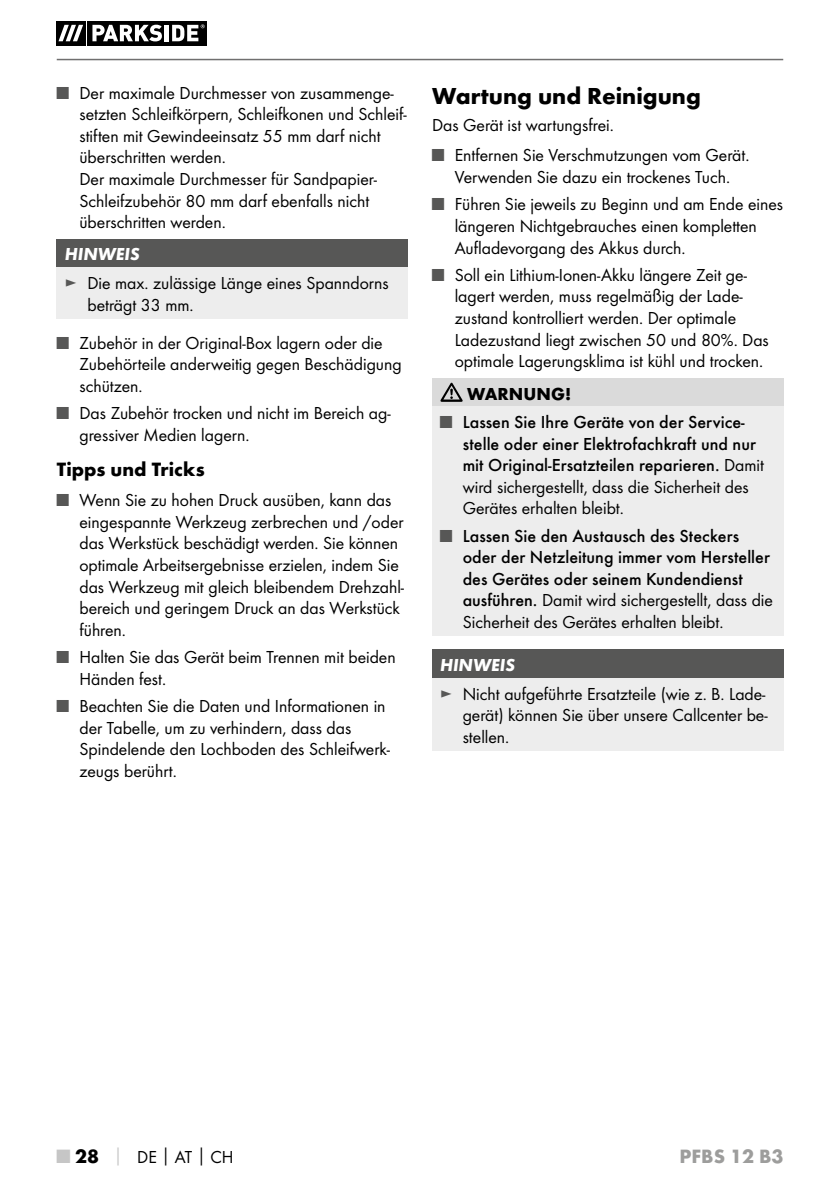
<style>
.page{position:relative;width:840px;height:1191px;background:#fff}
.page>*{position:absolute;margin:0;border:0;box-sizing:border-box;transform-origin:0 0}
.t1{font:700 24px "Futura";color:#000}
.t2{font:700 20px "Futura";color:#000}
.t3{font:700 20px "Futura";color:#9d9d9c}
.t4{font:18px/21.6px "Futura Boo";color:#000}
.t5{font:500 18px/21.6px "Futura";color:#000}
.t6{font:italic 700 18px "Futura";color:#fff}
.t7{font:700 18px "Futura";color:#000}
.s1{color:#575756}
.s2{font-family:"Futura Boo";font-weight:400;color:#575756}
.s3{font-family:"Futura Boo";font-weight:400}
.s4{font-family:"Futura";font-weight:500}
.s5{font-family:"Futura";font-weight:700;font-size:20px;color:#c6c6c6}
.s6{font-family:"Futura";font-weight:700;font-size:20px}
.s7{font-family:"Futura";font-weight:700;color:#c6c6c6}
.s8{font-family:"Futura";font-weight:700}
</style>
<div class="page">
<hr style="left:57px;top:59px;width:725px;height:1px;background:#706f6f">
<svg style="left:85px;top:21px;width:122px;height:24px"></svg>
<div style="left:56px;top:21px;width:29px;height:24px;background:#000"></div>
<div style="left:87px;top:21px;width:119px;height:24px;background:#000"></div>
<svg style="left:58px;top:25px;width:25px;height:16px"></svg>
<svg style="left:92px;top:25px;width:70px;height:16px"></svg>
<hr style="left:164px;top:25px;width:4px;height:16px;background:#fff">
<svg style="left:172px;top:24px;width:32px;height:17px"></svg>
<div style="left:57px;top:239px;width:351px;height:28px;background:#575756"></div>
<div style="left:57px;top:267px;width:351px;height:51px;background:#ededed"></div>
<div style="left:432px;top:378px;width:350px;height:28px;background:#dadada"></div>
<div style="left:432px;top:406px;width:350px;height:230px;background:#ededed"></div>
<svg style="left:440px;top:383px;width:22px;height:19px"></svg>
<div style="left:432px;top:650px;width:350px;height:28px;background:#575756"></div>
<div style="left:432px;top:678px;width:350px;height:73px;background:#ededed"></div>
<p class="t4" style="left:79px;top:82px;width:328px;text-indent:-23px"><span class="s1">■</span> Der maximale Durchmesser von zusammenge&shy;setzten Schleifkörpern, Schleifkonen und Schleif&shy;stiften mit Gewindeeinsatz 55 mm darf nicht überschritten werden.<br>Der maximale Durchmesser für Sandpapier-Schleifzubehör 80 mm darf ebenfalls nicht überschritten werden.</p>
<p class="t6" style="left:65px;top:243px;width:76px">HINWEIS</p>
<p class="t4" style="left:87px;top:272px;width:302px;text-indent:-23px"><span class="s1">►</span> Die max. zulässige Länge eines Spanndorns beträgt 33 mm.</p>
<p class="t4" style="left:79px;top:332px;width:323px;text-indent:-23px"><span class="s1">■</span> Zubehör in der Original-Box lagern oder die<br>Zubehörteile anderweitig gegen Beschädigung schützen.</p>
<p class="t4" style="left:79px;top:402px;width:312px;text-indent:-23px"><span class="s1">■</span> Das Zubehör trocken und nicht im Bereich ag&shy;gressiver Medien lagern.</p>
<p class="t2" style="left:57px;top:457px;width:149px">Tipps und Tricks</p>
<p class="t4" style="left:79px;top:489px;width:326px;text-indent:-23px"><span class="s1">■</span> Wenn Sie zu hohen Druck ausüben, kann das eingespannte Werkzeug zerbrechen und /oder das Werkstück beschädigt werden. Sie können optimale Arbeitsergebnisse erzielen, indem Sie das Werkzeug mit gleich bleibendem Drehzahl&shy;bereich und geringem Druck an das Werkstück führen.</p>
<p class="t4" style="left:79px;top:646px;width:317px;text-indent:-23px"><span class="s1">■</span> Halten Sie das Gerät beim Trennen mit beiden<br>Händen fest.</p>
<p class="t4" style="left:79px;top:695px;width:312px;text-indent:-23px"><span class="s1">■</span> Beachten Sie die Daten und Informationen in der Tabelle, um zu verhindern, dass das Spindelende den Lochboden des Schleifwerk&shy;zeugs berührt.</p>
<h1 class="t1" style="left:432px;top:81px;width:270px">Wartung und Reinigung</h1>
<p class="t4" style="left:432px;top:114px;width:181px">Das Gerät ist wartungsfrei.</p>
<p class="t4" style="left:432px;top:144px;width:316px;text-align:center"><span class="s1">■</span> Entfernen Sie Verschmutzungen vom Gerät.<br>Verwenden Sie dazu ein trockenes Tuch.</p>
<p class="t4" style="left:454px;top:193px;width:330px;text-indent:-23px"><span class="s1">■</span> Führen Sie jeweils zu Beginn und am Ende eines längeren Nichtgebrauches einen kompletten<br>Aufladevorgang des Akkus durch.</p>
<p class="t4" style="left:454px;top:264px;width:315px;text-indent:-23px"><span class="s1">■</span> Soll ein Lithium-Ionen-Akku längere Zeit ge&shy;lagert werden, muss regelmäßig der Lade&shy;zustand kontrolliert werden. Der optimale Ladezustand liegt zwischen 50 und 80%. Das optimale Lagerungsklima ist kühl und trocken.</p>
<p class="t7" style="left:467px;top:383px;width:105px">WARNUNG!</p>
<p class="t5" style="left:462px;top:411px;width:303px;text-indent:-23px"><span class="s2">■</span> Lassen Sie Ihre Geräte von der Service&shy;stelle oder einer Elektrofachkraft und nur mit Original-Ersatzteilen reparieren. <span class="s3">Damit</span></p>
<p class="t4" style="left:462px;top:476px;width:287px">wird sichergestellt, dass die Sicherheit des<br>Gerätes erhalten bleibt.</p>
<p class="t5" style="left:462px;top:525px;width:308px;text-indent:-23px"><span class="s2">■</span> Lassen Sie den Austausch des Steckers oder der Netzleitung immer vom Hersteller des Gerätes oder seinem Kundendienst</p>
<p class="t4" style="left:462px;top:589px;width:311px"><span class="s4">ausführen.</span> Damit wird sichergestellt, dass die<br>Sicherheit des Gerätes erhalten bleibt.</p>
<p class="t6" style="left:440px;top:654px;width:76px">HINWEIS</p>
<p class="t4" style="left:462px;top:682px;width:306px;text-align:justify;text-indent:-23px"><span class="s1">►</span> Nicht aufgeführte Ersatzteile (wie z. B. Lade&shy;gerät) können Sie über unsere Callcenter be&shy;stellen.</p>
<p class="t4" style="left:57px;top:1145px;width:178px"><span class="s5">■</span> <span class="s6">28</span> <span class="s7">│</span> DE<span class="s8">│</span>AT<span class="s8">│</span>CH</p>
<p class="t3" style="left:679px;top:1143px;width:105px">PFBS 12 B3</p>
</div>
